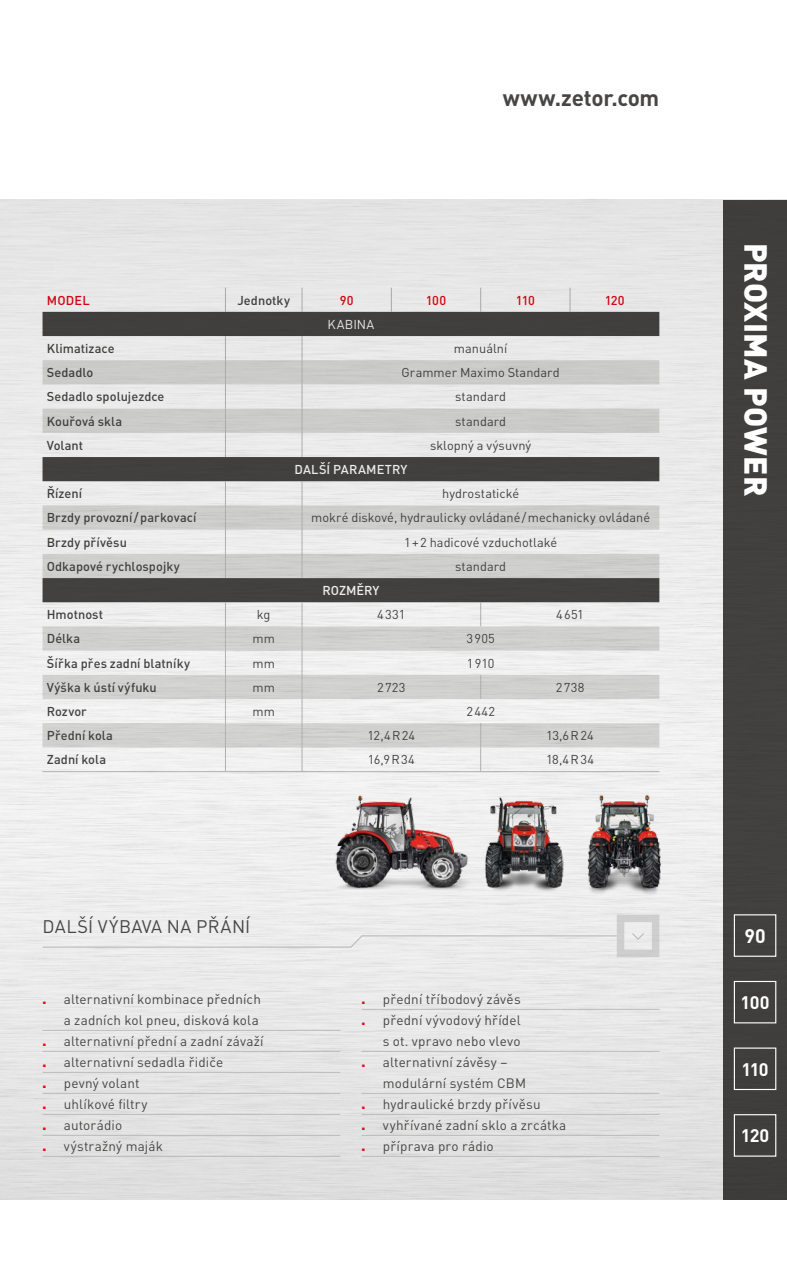
<style>
.page{position:relative;width:787px;height:1263px;background:#fff}
.page>*{position:absolute;margin:0;border:0;box-sizing:border-box;transform-origin:0 0}
.t1{font:900 31.5px "DIN Pro";letter-spacing:.005em;color:#fff}
.t2{font:700 22.5px "DIN Pro";letter-spacing:-.015em;color:#474645}
.t3{font:700 19.5px "DIN Pro";color:#fff}
.t4{font:18px "DIN Pro";letter-spacing:.02em;color:#474645}
.t5{font:700 18px "DIN Pro";letter-spacing:-.035em;color:#fff}
.t6{font:13.5px/21px "DIN Pro";letter-spacing:.015em;color:#474645}
.t7{font:900 13.5px "DIN Pro";color:#e30613}
.t8{font:12.75px "DIN Pro";letter-spacing:.005em;color:#474645}
.t9{font:500 12.75px "DIN Pro";letter-spacing:.005em;color:#474645}
.t10{font:500 12.75px "DIN Pro";letter-spacing:.005em;color:#fff}
.t11{font:500 12.75px "DIN Pro";letter-spacing:.015em;color:#e30613}
.t12{font:12.75px "DIN Pro";letter-spacing:.025em;color:#fff}
</style>
<div class="page">
<svg style="left:43px;top:312px;width:616px;height:290px;background:#787877"></svg>
<svg style="left:43px;top:360px;width:616px;height:121px;background:#bbbbba"></svg>
<svg style="left:43px;top:626px;width:616px;height:121px;fill:#d3d3d2"></svg>
<svg style="left:225px;top:288px;width:1px;height:24px"></svg>
<svg style="left:302px;top:288px;width:1px;height:24px"></svg>
<svg style="left:391px;top:288px;width:1px;height:24px"></svg>
<svg style="left:480px;top:288px;width:1px;height:24px"></svg>
<svg style="left:569px;top:288px;width:1px;height:24px"></svg>
<svg style="left:225px;top:336px;width:1px;height:121px"></svg>
<svg style="left:302px;top:336px;width:1px;height:121px"></svg>
<svg style="left:43px;top:481px;width:616px;height:97px;background:#dadada"></svg>
<svg style="left:480px;top:602px;width:1px;height:24px"></svg>
<svg style="left:480px;top:675px;width:1px;height:24px"></svg>
<svg style="left:225px;top:602px;width:1px;height:169px"></svg>
<svg style="left:302px;top:602px;width:1px;height:169px"></svg>
<svg style="left:480px;top:723px;width:1px;height:48px"></svg>
<hr style="left:43px;top:771px;width:182px;height:1px;background:#bbb">
<hr style="left:225px;top:771px;width:77px;height:1px;background:#bbb">
<hr style="left:302px;top:771px;width:89px;height:1px;background:#bbb">
<hr style="left:391px;top:771px;width:89px;height:1px;background:#bbb">
<hr style="left:480px;top:771px;width:90px;height:1px;background:#bbb">
<hr style="left:570px;top:771px;width:89px;height:1px;background:#bbb">
<hr style="left:43px;top:1030px;width:297px;height:1px;background:#bbb">
<hr style="left:43px;top:1051px;width:297px;height:1px;background:#bbb">
<hr style="left:43px;top:1072px;width:297px;height:1px;background:#bbb">
<hr style="left:43px;top:1093px;width:297px;height:1px;background:#bbb">
<hr style="left:43px;top:1114px;width:297px;height:1px;background:#bbb">
<hr style="left:43px;top:1135px;width:297px;height:1px;background:#bbb">
<hr style="left:43px;top:1156px;width:297px;height:1px;background:#bbb">
<hr style="left:361px;top:1009px;width:298px;height:1px;background:#bbb">
<hr style="left:361px;top:1051px;width:298px;height:1px;background:#bbb">
<hr style="left:361px;top:1093px;width:298px;height:1px;background:#bbb">
<hr style="left:361px;top:1114px;width:298px;height:1px;background:#bbb">
<hr style="left:361px;top:1135px;width:298px;height:1px;background:#bbb">
<hr style="left:361px;top:1156px;width:298px;height:1px;background:#bbb">
<div style="left:723px;top:200px;width:64px;height:999px;background:#403f3f"></div>
<div style="left:733px;top:914px;width:43px;height:43px;border:1px solid #fff"></div>
<div style="left:733px;top:981px;width:43px;height:42px;border:1px solid #fff"></div>
<div style="left:733px;top:1047px;width:43px;height:43px;border:1px solid #fff"></div>
<div style="left:733px;top:1114px;width:43px;height:43px;border:1px solid #fff"></div>
<svg style="left:41px;top:935px;width:575px;height:13px"></svg>
<div style="left:616px;top:915px;width:43px;height:42px;border:8px solid #bbb"></div>
<svg style="left:631px;top:932px;width:14px;height:9px"></svg>
<img style="left:315px;top:777px;width:371px;height:133px">
<h2 class="t2" style="left:503px;top:82px;width:158px">www.zetor.com</h2>
<p class="t11" style="left:47px;top:291px;width:44px">MODEL</p>
<p class="t9" style="left:237px;top:291px;width:54px">Jednotky</p>
<p class="t11" style="left:340px;top:291px;width:15px">90</p>
<p class="t11" style="left:426px;top:291px;width:22px">100</p>
<p class="t11" style="left:516px;top:291px;width:21px">110</p>
<p class="t11" style="left:604px;top:291px;width:21px">120</p>
<p class="t12" style="left:327px;top:316px;width:48px">KABINA</p>
<p class="t9" style="left:47px;top:340px;width:69px">Klimatizace</p>
<p class="t8" style="left:454px;top:340px;width:55px">manuální</p>
<p class="t9" style="left:47px;top:364px;width:48px">Sedadlo</p>
<p class="t8" style="left:401px;top:364px;width:160px">Grammer Maximo Standard</p>
<p class="t9" style="left:47px;top:388px;width:119px">Sedadlo spolujezdce</p>
<p class="t8" style="left:455px;top:388px;width:53px">standard</p>
<p class="t9" style="left:47px;top:412px;width:77px">Kouřová skla</p>
<p class="t8" style="left:455px;top:412px;width:53px">standard</p>
<p class="t9" style="left:47px;top:437px;width:38px">Volant</p>
<p class="t8" style="left:430px;top:437px;width:103px">sklopný a výsuvný</p>
<p class="t10" style="left:294px;top:461px;width:114px">DALŠÍ PARAMETRY</p>
<p class="t9" style="left:47px;top:485px;width:37px">Řízení</p>
<p class="t8" style="left:442px;top:485px;width:79px">hydrostatické</p>
<p class="t9" style="left:47px;top:509px;width:151px">Brzdy provozní/parkovací</p>
<p class="t8" style="left:311px;top:509px;width:340px">mokré diskové, hydraulicky ovládané/mechanicky ovládané</p>
<p class="t9" style="left:47px;top:533px;width:82px">Brzdy přívěsu</p>
<p class="t8" style="left:404px;top:533px;width:155px">1+2 hadicové vzduchotlaké</p>
<p class="t9" style="left:47px;top:558px;width:134px">Odkapové rychlospojky</p>
<p class="t8" style="left:455px;top:558px;width:53px">standard</p>
<p class="t10" style="left:322px;top:582px;width:59px">ROZMĚRY</p>
<p class="t9" style="left:47px;top:606px;width:58px">Hmotnost</p>
<p class="t8" style="left:257px;top:606px;width:15px">kg</p>
<p class="t8" style="left:377px;top:606px;width:30px">4331</p>
<p class="t8" style="left:556px;top:606px;width:29px">4651</p>
<p class="t9" style="left:47px;top:630px;width:35px">Délka</p>
<p class="t8" style="left:252px;top:630px;width:24px">mm</p>
<p class="t8" style="left:466px;top:630px;width:30px">3905</p>
<p class="t9" style="left:47px;top:654px;width:145px">Šířka přes zadní blatníky</p>
<p class="t8" style="left:252px;top:654px;width:24px">mm</p>
<p class="t8" style="left:467px;top:654px;width:29px">1910</p>
<p class="t9" style="left:47px;top:679px;width:112px">Výška k ústí výfuku</p>
<p class="t8" style="left:252px;top:679px;width:24px">mm</p>
<p class="t8" style="left:377px;top:679px;width:30px">2723</p>
<p class="t8" style="left:555px;top:679px;width:30px">2738</p>
<p class="t9" style="left:47px;top:703px;width:42px">Rozvor</p>
<p class="t8" style="left:252px;top:703px;width:24px">mm</p>
<p class="t8" style="left:466px;top:703px;width:30px">2442</p>
<p class="t9" style="left:47px;top:727px;width:68px">Přední kola</p>
<p class="t8" style="left:367px;top:727px;width:49px">12,4R24</p>
<p class="t8" style="left:546px;top:727px;width:49px">13,6R24</p>
<p class="t9" style="left:47px;top:751px;width:61px">Zadní kola</p>
<p class="t8" style="left:368px;top:751px;width:49px">16,9R34</p>
<p class="t8" style="left:546px;top:751px;width:50px">18,4R34</p>
<h3 class="t4" style="left:43px;top:915px;width:207px">DALŠÍ VÝBAVA NA PŘÁNÍ</h3>
<p class="t7" style="left:43px;top:989px;width:5px">.</p>
<p class="t6" style="left:64px;top:987px;width:199px">alternativní kombinace předních a zadních kol pneu, disková kola</p>
<p class="t7" style="left:43px;top:1031px;width:5px">.</p>
<p class="t6" style="left:64px;top:1029px;width:201px">alternativní přední a zadní závaží</p>
<p class="t7" style="left:43px;top:1052px;width:5px">.</p>
<p class="t6" style="left:64px;top:1050px;width:161px">alternativní sedadla řidiče</p>
<p class="t7" style="left:43px;top:1073px;width:5px">.</p>
<p class="t6" style="left:64px;top:1072px;width:77px">pevný volant</p>
<p class="t7" style="left:43px;top:1094px;width:5px">.</p>
<p class="t6" style="left:64px;top:1093px;width:85px">uhlíkové filtry</p>
<p class="t7" style="left:43px;top:1115px;width:5px">.</p>
<p class="t6" style="left:64px;top:1114px;width:60px">autorádio</p>
<p class="t7" style="left:43px;top:1136px;width:5px">.</p>
<p class="t6" style="left:64px;top:1135px;width:101px">výstražný maják</p>
<p class="t7" style="left:361px;top:989px;width:5px">.</p>
<p class="t6" style="left:383px;top:987px;width:139px">přední tříbodový závěs</p>
<p class="t7" style="left:361px;top:1010px;width:5px">.</p>
<p class="t6" style="left:383px;top:1008px;width:139px">přední vývodový hřídel s ot. vpravo nebo vlevo</p>
<p class="t7" style="left:361px;top:1052px;width:5px">.</p>
<p class="t6" style="left:383px;top:1050px;width:145px">alternativní závěsy – modulární systém CBM</p>
<p class="t7" style="left:361px;top:1094px;width:5px">.</p>
<p class="t6" style="left:383px;top:1093px;width:159px">hydraulické brzdy přívěsu</p>
<p class="t7" style="left:361px;top:1115px;width:5px">.</p>
<p class="t6" style="left:383px;top:1114px;width:185px">vyhřívané zadní sklo a zrcátka</p>
<p class="t7" style="left:361px;top:1136px;width:5px">.</p>
<p class="t6" style="left:383px;top:1135px;width:112px">příprava pro rádio</p>
<h1 class="t1" style="left:777px;top:243px;width:255px;rotate:90deg">Proxima Power</h1>
<h3 class="t3" style="left:744px;top:923px;width:23px">90</h3>
<h3 class="t5" style="left:740px;top:990px;width:30px">100</h3>
<h3 class="t5" style="left:741px;top:1057px;width:29px">110</h3>
<h3 class="t5" style="left:741px;top:1123px;width:30px">120</h3>
</div>
